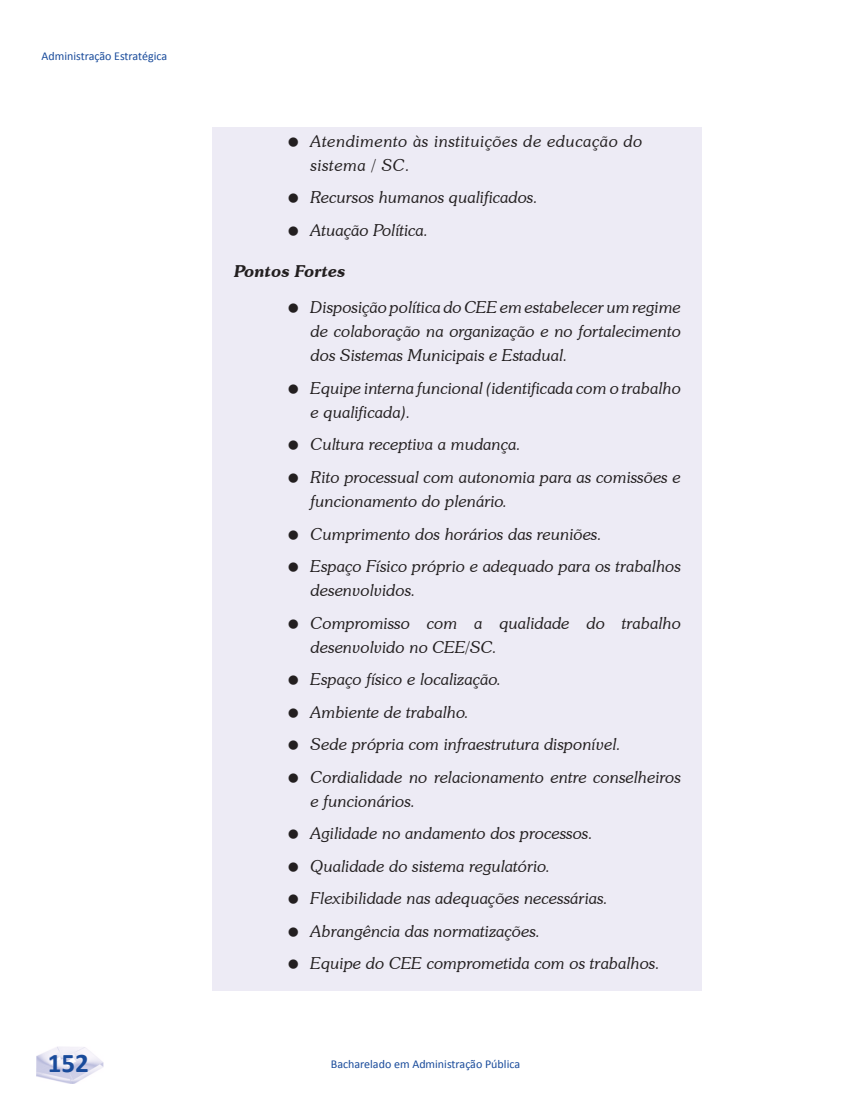
<style>
.page{position:relative;width:851px;height:1106px;background:#fff}
.page>*{position:absolute;margin:0;border:0;box-sizing:border-box;transform-origin:0 0}
.t1{font:700 27px "Calibri";color:#194b9b}
.t2{font:italic 300 16.5px/32.5px "Souvenir IT Cby BT";letter-spacing:.01em;color:#231f20}
.t3{font:italic 300 16.5px/24px "Souvenir IT Cby BT";letter-spacing:.04em;color:#231f20}
.t4{font:italic 600 16.5px "Souvenir IT Cby BT";letter-spacing:.01em;color:#231f20}
.t5{font:12px "Calibri";color:#194b9b}
</style>
<div class="page">
<img style="left:36px;top:1046px;width:67px;height:37px">
<div style="left:213px;top:128px;width:489px;height:863px;background:#edebf5"></div>
<p class="t5" style="left:41px;top:49px;width:127px">Administração Estratégica</p>
<h1 class="t1" style="left:48px;top:1045px;width:43px">152</h1>
<p class="t3" style="left:310px;top:128px;width:333px">Atendimento às instituições de educação do sistema / SC.</p>
<p class="t2" style="left:310px;top:181px;width:229px">Recursos humanos qualificados.<br>Atuação Política.</p>
<p class="t4" style="left:234px;top:260px;width:113px">Pontos Fortes</p>
<p class="t2" style="left:310px;top:295px;width:371px;line-height:24px;text-align:justify">Disposição política do CEE em estabelecer um regime de colaboração na organização e no fortalecimento dos Sistemas Municipais e Estadual.</p>
<p class="t2" style="left:310px;top:376px;width:371px;line-height:24px">Equipe interna funcional (identificada com o trabalho e qualificada).</p>
<p class="t2" style="left:310px;top:428px;width:371px">Cultura receptiva a mudança.<br>Rito processual com autonomia para as comissões e</p>
<p class="t2" style="left:310px;top:484px;width:371px">funcionamento do plenário.<br>Cumprimento dos horários das reuniões.<br>Espaço Físico próprio e adequado para os trabalhos</p>
<p class="t2" style="left:310px;top:574px;width:371px">desenvolvidos.<br>Compromisso com a qualidade do trabalho</p>
<p class="t2" style="left:310px;top:630px;width:371px">desenvolvido no CEE/SC.<br>Espaço físico e localização.<br>Ambiente de trabalho.<br>Sede própria com infraestrutura disponível.<br>Cordialidade no relacionamento entre conselheiros</p>
<p class="t2" style="left:310px;top:784px;width:351px">e funcionários.<br>Agilidade no andamento dos processos.<br>Qualidade do sistema regulatório.<br>Flexibilidade nas adequações necessárias.<br>Abrangência das normatizações.<br>Equipe do CEE comprometida com os trabalhos.</p>
<p class="t5" style="left:331px;top:1056px;width:191px">Bacharelado em Administração Pública</p>
</div>
